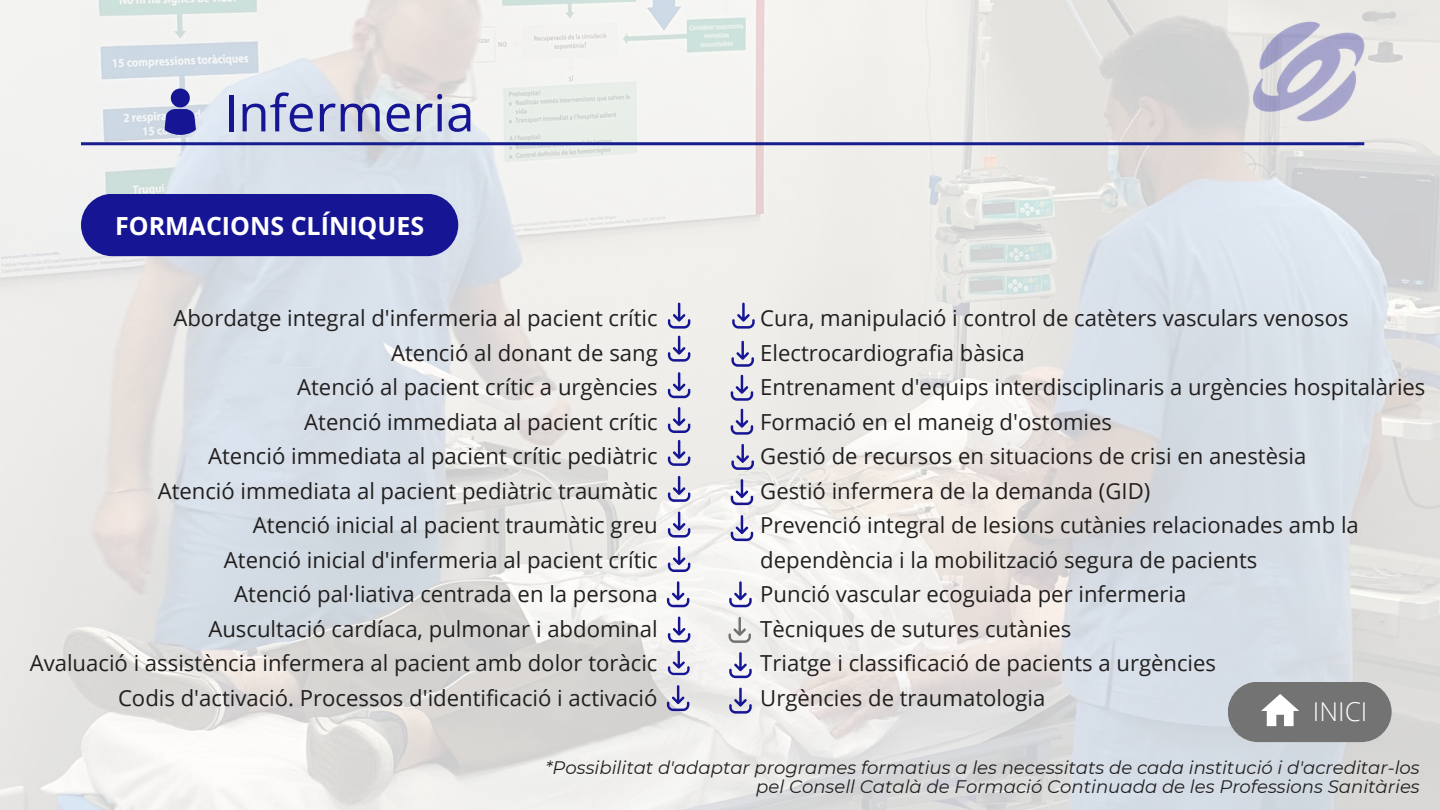
<style>
.page{position:relative;width:1440px;height:810px;background:#fff}
.page>*{position:absolute;margin:0;border:0;box-sizing:border-box;transform-origin:0 0}
.t1{font:51px "Open Sans";color:#161695}
.t2{font:300 26px "Open Sans";color:#fff}
.t3{font:700 25px "Open Sans";color:#fff}
.t4{font:22.1px/34.5px "Open Sans";color:#22201f;text-align:right}
.t5{font:italic 18.1px/18.8px "Montserrat";color:#22201f;text-align:right}
</style>
<div class="page">
<img style="left:0;top:0;width:1440px;height:810px">
<div style="left:81px;top:194px;width:377px;height:62px;background:#161695;border-radius:31px"></div>
<svg style="left:165px;top:88px;width:31px;height:47px"></svg>
<hr style="left:81px;top:142px;width:1283px;height:3px;background:#161e8f">
<img style="left:1217px;top:0;width:175px;height:128px">
<div style="left:1228px;top:682px;width:164px;height:60px;background:#737373;border-radius:30px"></div>
<svg style="left:1261px;top:694px;width:38px;height:32px"></svg>
<svg style="left:668px;top:407px;width:22px;height:26px"></svg>
<svg style="left:668px;top:303px;width:22px;height:26px"></svg>
<svg style="left:729px;top:652px;width:23px;height:26px"></svg>
<svg style="left:668px;top:512px;width:22px;height:26px"></svg>
<svg style="left:668px;top:440px;width:22px;height:26px"></svg>
<svg style="left:668px;top:476px;width:22px;height:26px"></svg>
<svg style="left:668px;top:336px;width:22px;height:26px"></svg>
<svg style="left:668px;top:372px;width:22px;height:26px"></svg>
<svg style="left:668px;top:546px;width:22px;height:26px"></svg>
<svg style="left:668px;top:617px;width:22px;height:26px"></svg>
<svg style="left:668px;top:651px;width:22px;height:24px"></svg>
<svg style="left:728px;top:617px;width:23px;height:26px"></svg>
<svg style="left:729px;top:581px;width:23px;height:26px"></svg>
<svg style="left:731px;top:515px;width:22px;height:26px"></svg>
<svg style="left:731px;top:479px;width:22px;height:26px"></svg>
<svg style="left:731px;top:409px;width:22px;height:26px"></svg>
<svg style="left:731px;top:375px;width:22px;height:26px"></svg>
<svg style="left:731px;top:341px;width:23px;height:26px"></svg>
<svg style="left:732px;top:303px;width:23px;height:26px"></svg>
<svg style="left:667px;top:685px;width:22px;height:26px"></svg>
<svg style="left:729px;top:688px;width:23px;height:26px"></svg>
<svg style="left:667px;top:581px;width:22px;height:26px"></svg>
<svg style="left:731px;top:444px;width:23px;height:26px"></svg>
<h1 class="t1" style="left:224px;top:77px;width:252px">Infermeria</h1>
<p class="t3" style="left:115px;top:208px;width:311px">FORMACIONS CLÍNIQUES</p>
<p class="t4" style="left:30px;top:301px;width:630px">Abordatge integral d'infermeria al pacient crític<br>Atenció al donant de sang<br>Atenció al pacient crític a urgències<br>Atenció immediata al pacient crític<br>Atenció immediata al pacient crític pediàtric<br>Atenció immediata al pacient pediàtric traumàtic<br>Atenció inicial al pacient traumàtic greu<br>Atenció inicial d'infermeria al pacient crític<br>Atenció pal·liativa centrada en la persona<br>Auscultació cardíaca, pulmonar i abdominal<br>Avaluació i assistència infermera al pacient amb dolor toràcic Codis d'activació. Processos d'identificació i activació</p>
<p class="t4" style="left:760px;top:300px;width:667px;text-align:left">Cura, manipulació i control de catèters vasculars venosos Electrocardiografia bàsica<br>Entrenament d'equips interdisciplinaris a urgències hospitalàries Formació en el maneig d'ostomies<br>Gestió de recursos en situacions de crisi en anestèsia<br>Gestió infermera de la demanda (GID)<br>Prevenció integral de lesions cutànies relacionades amb la dependència i la mobilització segura de pacients<br>Punció vascular ecoguiada per infermeria<br>Tècniques de sutures cutànies<br>Triatge i classificació de pacients a urgències<br>Urgències de traumatologia</p>
<p class="t2" style="left:1313px;top:693px;width:56px">INICI</p>
<p class="t5" style="left:546px;top:758px;width:876px">*Possibilitat d'adaptar programes formatius a les necessitats de cada institució i d'acreditar-los pel Consell Català de Formació Continuada de les Professions Sanitàries</p>
</div>
